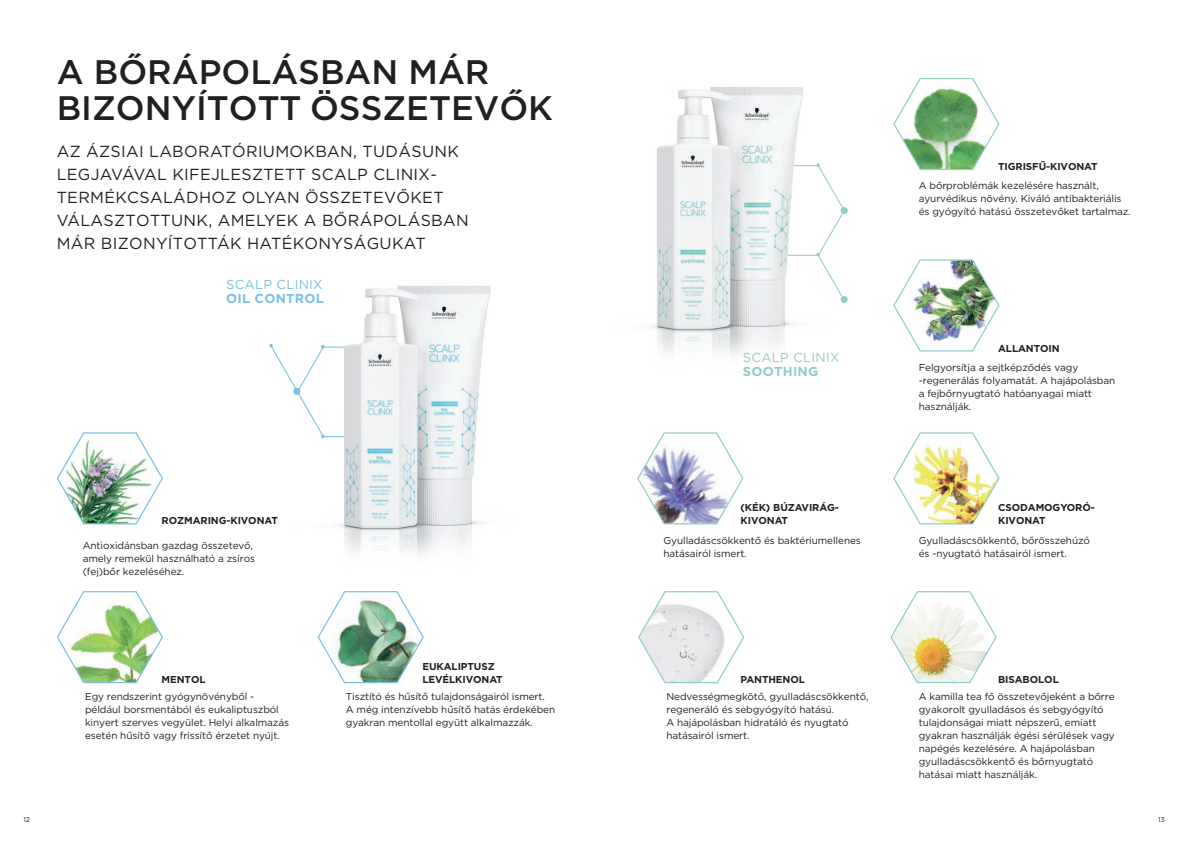
<style>
.page{position:relative;width:1191px;height:842px;background:#fff}
.page>*{position:absolute;margin:0;border:0;box-sizing:border-box;transform-origin:0 0}
.t1{font:500 34px/36px "Gotham";color:#231f20}
.t2{font:16px/23px "Gotham";letter-spacing:.02em;color:#231f20}
.t3{font:13px "Gotham";letter-spacing:.02em;color:#92cdc8}
.t4{font:13px "Gotham";letter-spacing:.02em;color:#7bc1e3}
.t5{font:700 13px "Gotham";letter-spacing:.02em;color:#7bc1e3}
.t6{font:700 13px "Gotham";letter-spacing:.02em;color:#92cdc8}
.t7{font:10px/13px "Gotham";letter-spacing:-.01em;color:#231f20}
.t8{font:700 10px/13px "Gotham";letter-spacing:-.01em;color:#231f20}
.t9{font:7px "Gotham";color:#231f20}
</style>
<div class="page">
<img style="left:269px;top:285px;width:222px;height:270px">
<img style="left:56px;top:432px;width:107px;height:93px">
<svg style="left:56px;top:591px;width:107px;height:93px"></svg>
<img style="left:317px;top:591px;width:107px;height:93px">
<img style="left:650px;top:87px;width:198px;height:269px">
<svg style="left:637px;top:432px;width:107px;height:93px"></svg>
<img style="left:893px;top:432px;width:107px;height:93px">
<img style="left:893px;top:259px;width:107px;height:93px">
<svg style="left:890px;top:591px;width:107px;height:93px"></svg>
<svg style="left:638px;top:591px;width:107px;height:93px"></svg>
<svg style="left:893px;top:78px;width:107px;height:93px"></svg>
<h1 class="t1" style="left:57px;top:53px;width:498px">A BŐRÁPOLÁSBAN MÁR<br>BIZONYÍTOTT ÖSSZETEVŐK</h1>
<h2 class="t2" style="left:57px;top:140px;width:413px">AZ ÁZSIAI LABORATÓRIUMOKBAN, TUDÁSUNK LEGJAVÁVAL KIFEJLESZTETT SCALP CLINIX-TERMÉKCSALÁDHOZ OLYAN ÖSSZETEVŐKET VÁLASZTOTTUNK, AMELYEK A BŐRÁPOLÁSBAN MÁR BIZONYÍTOTTÁK HATÉKONYSÁGUKAT</h2>
<h3 class="t4" style="left:226px;top:276px;width:98px">SCALP CLINIX</h3>
<h3 class="t5" style="left:226px;top:290px;width:99px">OIL CONTROL</h3>
<p class="t8" style="left:162px;top:514px;width:118px">ROZMARING-KIVONAT</p>
<p class="t7" style="left:83px;top:539px;width:174px">Antioxidánsban gazdag összetevő, amely remekül használható a zsíros (fej)bőr kezeléséhez.</p>
<p class="t8" style="left:162px;top:673px;width:45px">MENTOL</p>
<p class="t7" style="left:85px;top:689px;width:205px">Egy rendszerint gyógynövényből - például borsmentából és eukaliptuszból kinyert szerves vegyület. Helyi alkalmazás esetén hűsítő vagy frissítő érzetet nyújt.</p>
<p class="t8" style="left:422px;top:660px;width:82px">EUKALIPTUSZ<br>LEVÉLKIVONAT</p>
<p class="t7" style="left:346px;top:689px;width:211px">Tisztító és hűsítő tulajdonságairól ismert.<br>A még intenzívebb hűsítő hatás érdekében gyakran mentollal együtt alkalmazzák.</p>
<p class="t8" style="left:998px;top:160px;width:101px">TIGRISFŰ-KIVONAT</p>
<p class="t7" style="left:918px;top:179px;width:213px">A bőrproblémák kezelésére használt, ayurvédikus növény. Kiváló antibakteriális és gyógyító hatású összetevőket tartalmaz.</p>
<h3 class="t3" style="left:743px;top:349px;width:98px">SCALP CLINIX</h3>
<h3 class="t6" style="left:743px;top:363px;width:77px">SOOTHING</h3>
<p class="t8" style="left:998px;top:341px;width:63px">ALLANTOIN</p>
<p class="t7" style="left:918px;top:361px;width:198px">Felgyorsítja a sejtképződés vagy -regenerálás folyamatát. A hajápolásban a fejbőrnyugtató hatóanyagai miatt használják.</p>
<p class="t8" style="left:740px;top:501px;width:100px">(KÉK) BÚZAVIRÁG-<br>KIVONAT</p>
<p class="t8" style="left:998px;top:501px;width:98px">CSODAMOGYORÓ-<br>KIVONAT</p>
<p class="t7" style="left:663px;top:533px;width:199px">Gyulladáscsökkentő és baktériumellenes hatásairól ismert.</p>
<p class="t7" style="left:918px;top:533px;width:173px">Gyulladáscsökkentő, bőrösszehúzó és -nyugtató hatásairól ismert.</p>
<p class="t8" style="left:740px;top:673px;width:66px">PANTHENOL</p>
<p class="t8" style="left:998px;top:673px;width:62px">BISABOLOL</p>
<p class="t7" style="left:666px;top:689px;width:204px">Nedvességmegkötő, gyulladáscsökkentő, regeneráló és sebgyógyító hatású.<br>A hajápolásban hidratáló és nyugtató hatásairól ismert.</p>
<p class="t7" style="left:918px;top:689px;width:197px">A kamilla tea fő összetevőjeként a bőrre gyakorolt gyulladásos és sebgyógyító tulajdonságai miatt népszerű, emiatt gyakran használják égési sérülések vagy napégés kezelésére. A hajápolásban gyulladáscsökkentő és bőrnyugtató hatásai miatt használják.</p>
<p class="t9" style="left:23px;top:815px;width:8px">12</p>
<p class="t9" style="left:1158px;top:815px;width:8px">13</p>
</div>
